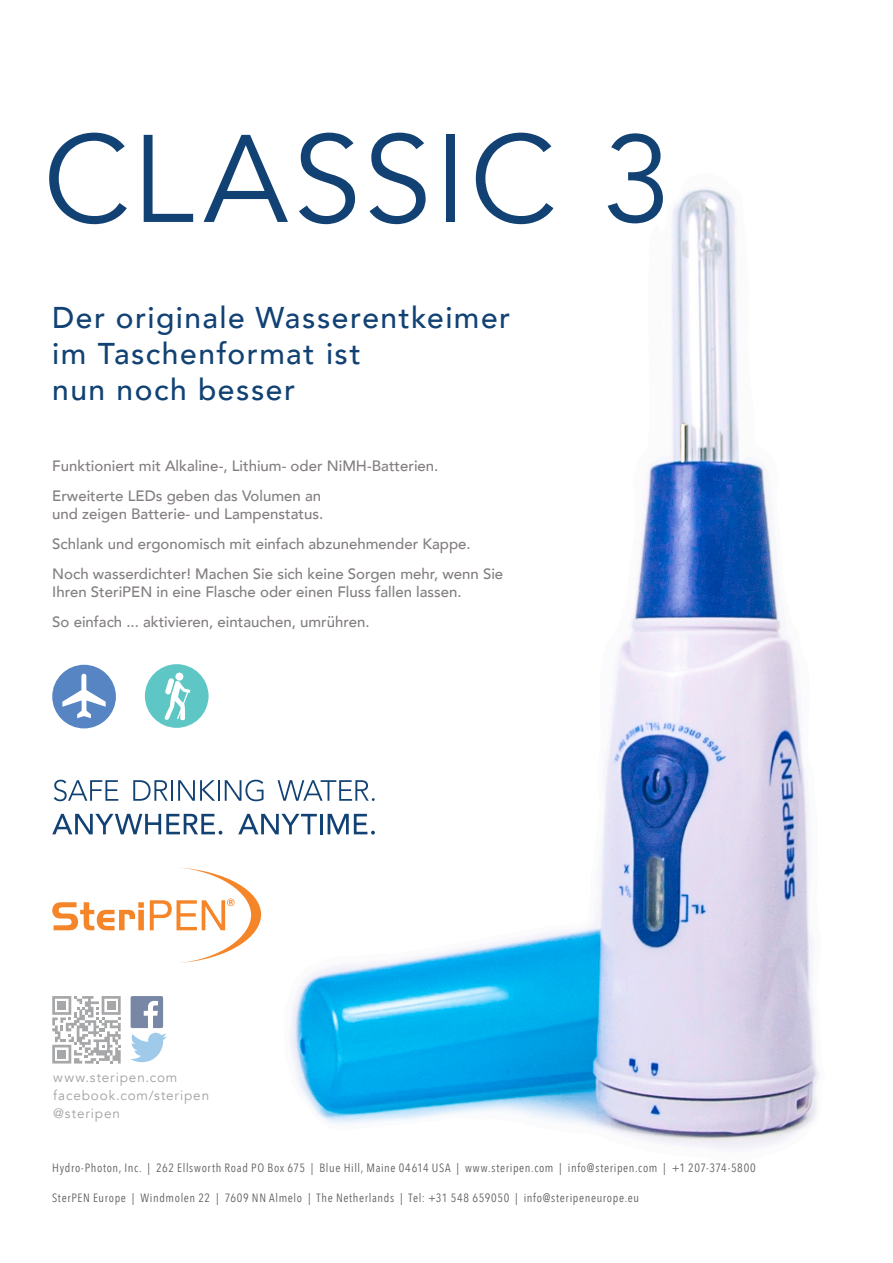
<style>
.page{position:relative;width:893px;height:1263px;background:#fff}
.page>*{position:absolute;margin:0;border:0;box-sizing:border-box;transform-origin:0 0}
.t1{font:123px "Avenir";letter-spacing:.025em;color:#124274}
.t2{font:500 30px/36px "Avenir";letter-spacing:.05em;color:#124274}
.t3{font:500 15px/18px "Avenir";color:#837e80}
.t4{font:13.5px/18px "Avenir";letter-spacing:.065em;color:#616164}
.t5{font:12px "Avenir Next Condensed";letter-spacing:.055em;color:#616164}
</style>
<div class="page">
<img style="left:52px;top:188px;width:767px;height:962px">
<svg style="left:52px;top:902px;width:92px;height:28px"></svg>
<svg style="left:150px;top:867px;width:111px;height:96px"></svg>
<svg style="left:54px;top:780px;width:64px;height:21px"></svg>
<svg style="left:133px;top:780px;width:35px;height:21px"></svg>
<hr style="left:171px;top:780px;width:2px;height:21px;background:#124274">
<svg style="left:178px;top:780px;width:37px;height:21px"></svg>
<hr style="left:218px;top:780px;width:2px;height:21px;background:#124274">
<svg style="left:225px;top:780px;width:38px;height:21px"></svg>
<svg style="left:278px;top:780px;width:97px;height:21px"></svg>
<svg style="left:52px;top:814px;width:170px;height:20px"></svg>
<svg style="left:238px;top:814px;width:79px;height:20px"></svg>
<hr style="left:320px;top:814px;width:2px;height:20px;background:#124274">
<svg style="left:328px;top:814px;width:47px;height:20px"></svg>
<svg style="left:130px;top:996px;width:37px;height:66px"></svg>
<svg style="left:52px;top:996px;width:69px;height:67px"></svg>
<svg style="left:52px;top:665px;width:64px;height:63px"></svg>
<svg style="left:145px;top:664px;width:64px;height:64px"></svg>
<p class="t1" style="left:43px;top:106px;width:630px">CLASSIC 3</p>
<p class="t2" style="left:52px;top:298px;width:460px">Der originale Wasserentkeimer im Taschenformat ist<br>nun noch besser</p>
<p class="t3" style="left:52px;top:456px;width:388px">Funktioniert mit Alkaline-, Lithium- oder NiMH-Batterien.</p>
<p class="t3" style="left:52px;top:486px;width:272px">Erweiterte LEDs geben das Volumen an und zeigen Batterie- und Lampenstatus.</p>
<p class="t3" style="left:52px;top:534px;width:420px">Schlank und ergonomisch mit einfach abzunehmender Kappe.</p>
<p class="t3" style="left:52px;top:564px;width:453px">Noch wasserdichter! Machen Sie sich keine Sorgen mehr, wenn Sie<br>Ihren SteriPEN in eine Flasche oder einen Fluss fallen lassen.</p>
<p class="t3" style="left:52px;top:612px;width:319px">So einfach ... aktivieren, eintauchen, umrühren.</p>
<p class="t4" style="left:53px;top:1068px;width:157px">www.steripen.com facebook.com/steripen @steripen</p>
<p class="t5" style="left:52px;top:1158px;width:705px">Hydro-Photon, Inc. | 262 Ellsworth Road PO Box 675 | Blue Hill, Maine 04614 USA | www.steripen.com | info@steripen.com | +1 207-374-5800</p>
<p class="t5" style="left:52px;top:1187px;width:588px">SterPEN Europe | Windmolen 22 | 7609 NN Almelo | The Netherlands | Tel: +31 548 659050 | info@steripeneurope.eu</p>
</div>
